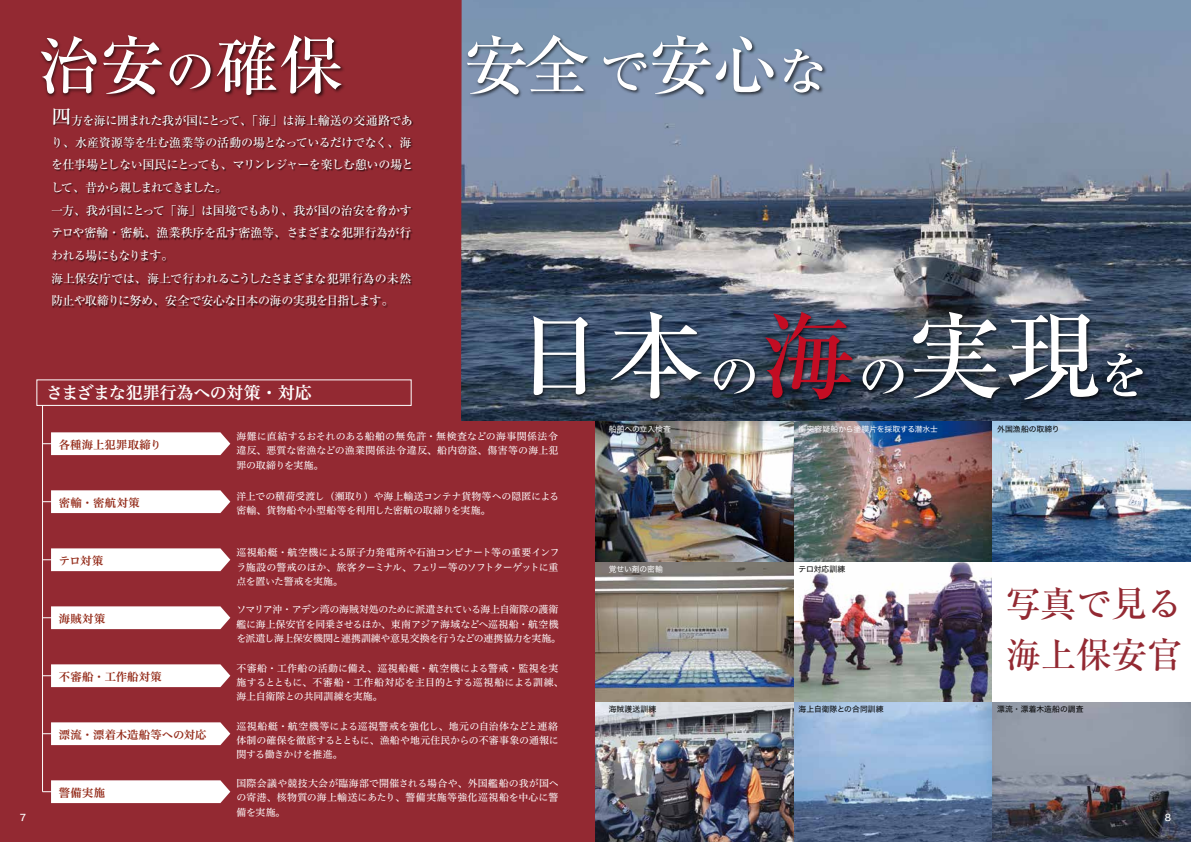
<style>
.page{position:relative;width:1191px;height:842px;background:#932932}
.page>*{position:absolute;margin:0;border:0;box-sizing:border-box;transform-origin:0 0}
.t1{font:500 95.7px "Ryumin Pr 6 N";color:#fff}
.t2{font:500 63.8px "Ryumin Pr 6 N";color:#fff}
.t3{font:500 35.4px/51px "Ryumin Pr 6 N";color:#932932}
.t4{font:17px "Hiragino UD Serif Std W6";letter-spacing:-.025em;color:#fff}
.t5{font:500 12px/22.6px "Ryumin Pr 6 N";letter-spacing:-.045em;color:#fff}
.t6{font:11.3px "Hiragino UD Serif Std W6";letter-spacing:.02em;color:#932a18}
.t7{font:9.9px/14.2px "Hiragino UD Serif Std W4";letter-spacing:-.005em;color:#fff;text-align:justify}
.t8{font:9.9px/14.2px "Hiragino UD Serif Std W4";letter-spacing:-.03em;color:#fff}
.t9{font:9.9px/14.2px "Hiragino UD Serif Std W4";letter-spacing:-.025em;color:#fff}
.t10{font:9.2px "Hira Kaku Std W5";color:#fff}
.t11{font:7.8px "Hira Kaku Std N W4";letter-spacing:.01em;color:#000}
.t12{font:7.8px "Hira Kaku Std N W4";color:#fff}
.s1{font-size:51px}
.s2{font-size:20.5px}
.s3{color:#c30d23}
</style>
<div class="page">
<img style="left:461px;top:0;width:730px;height:421px">
<img style="left:41px;top:35px;width:303px;height:63px">
<img style="left:461px;top:30px;width:373px;height:86px">
<img style="left:508px;top:304px;width:647px;height:117px">
<img style="left:52px;top:109px;width:362px;height:200px">
<hr style="left:42px;top:405px;width:1px;height:387px;background:#fff">
<svg style="left:43px;top:432px;width:187px;height:23px;background:#f6edee"></svg>
<svg style="left:43px;top:490px;width:187px;height:23px;background:#f6eeee"></svg>
<svg style="left:43px;top:548px;width:187px;height:23px;background:#f6edee"></svg>
<svg style="left:43px;top:606px;width:187px;height:23px;background:#f6edee"></svg>
<svg style="left:43px;top:664px;width:187px;height:23px;background:#f6edee"></svg>
<svg style="left:43px;top:722px;width:187px;height:23px;background:#f6edee"></svg>
<svg style="left:43px;top:780px;width:187px;height:23px;background:#f6edee"></svg>
<img style="left:595px;top:421px;width:397px;height:421px">
<img style="left:992px;top:702px;width:199px;height:140px">
<div style="left:992px;top:561px;width:199px;height:141px;background:#fff"></div>
<img style="left:992px;top:421px;width:199px;height:140px">
<h2 class="t2" style="left:37px;top:15px;width:308px">治安<span class="s1">の</span>確保</h2>
<h2 class="t2" style="left:464px;top:15px;width:365px">安全<span class="s1">で</span>安心<span class="s1">な</span></h2>
<p class="t5" style="left:51px;top:108px;width:364px"><span class="s2">四</span>方を海に囲まれた我が国にとって、「海」は海上輸送の交通路であり、水産資源等を生む漁業等の活動の場となっているだけでなく、海を仕事場としない国民にとっても、マリンレジャーを楽しむ憩いの場として、昔から親しまれてきました。<br>一方、我が国にとって「海」は国境でもあり、我が国の治安を脅かすテロや密輸・密航、漁業秩序を乱す密漁等、さまざまな犯罪行為が行われる場にもなります。<br>海上保安庁では、海上で行われるこうしたさまざまな犯罪行為の未然防止や取締りに努め、安全で安心な日本の海の実現を目指します。</p>
<h1 class="t1" style="left:511px;top:280px;width:640px">日本<span class="s1">の</span><span class="s3">海</span><span class="s1">の</span>実現<span class="s1">を</span></h1>
<h3 class="t4" style="left:46px;top:380px;width:267px">さまざまな犯罪行為への対策・対応</h3>
<p class="t7" style="left:236px;top:429px;width:324px">海難に直結するおそれのある船舶の無免許・無検査などの海事関係法令違反、悪質な密漁などの漁業関係法令違反、船内窃盗、傷害等の海上犯罪の取締りを実施。</p>
<p class="t12" style="left:608px;top:423px;width:64px">船舶への立入検査</p>
<p class="t12" style="left:798px;top:423px;width:141px">衝突容疑船から塗膜片を採取する潜水士</p>
<p class="t11" style="left:997px;top:423px;width:64px">外国漁船の取締り</p>
<p class="t6" style="left:59px;top:436px;width:104px">各種海上犯罪取締り</p>
<p class="t6" style="left:59px;top:494px;width:82px">密輸・密航対策</p>
<p class="t6" style="left:59px;top:552px;width:46px">テロ対策</p>
<p class="t6" style="left:59px;top:610px;width:48px">海賊対策</p>
<p class="t6" style="left:59px;top:668px;width:105px">不審船・工作船対策</p>
<p class="t6" style="left:59px;top:726px;width:149px">漂流・漂着木造船等への対応</p>
<p class="t7" style="left:236px;top:488px;width:324px">洋上での積荷受渡し（瀬取り）や海上輸送コンテナ貨物等への隠匿による密輸、貨物船や小型船等を利用した密航の取締りを実施。</p>
<p class="t9" style="left:236px;top:545px;width:325px">巡視船艇・航空機による原子力発電所や石油コンビナート等の重要インフラ施設の警戒のほか、旅客ターミナル、フェリー等のソフトターゲットに重点を置いた警戒を実施。</p>
<p class="t8" style="left:236px;top:602px;width:326px">ソマリア沖・アデン湾の海賊対処のために派遣されている海上自衛隊の護衛艦に海上保安官を同乗させるほか、東南アジア海域などへ巡視船・航空機を派遣し海上保安機関と連携訓練や意見交換を行うなどの連携協力を実施。</p>
<p class="t7" style="left:236px;top:660px;width:329px;text-align:left">不審船・工作船の活動に備え、巡視船艇・航空機による警戒・監視を実施するとともに、不審船・工作船対応を主目的とする巡視船による訓練、海上自衛隊との共同訓練を実施。</p>
<p class="t7" style="left:236px;top:718px;width:324px">巡視船艇・航空機等による巡視警戒を強化し、地元の自治体などと連絡体制の確保を徹底するとともに、漁船や地元住民からの不審事象の通報に関する働きかけを推進。</p>
<p class="t12" style="left:608px;top:563px;width:56px">覚せい剤の密輸</p>
<p class="t11" style="left:608px;top:703px;width:49px">海賊護送訓練</p>
<p class="t11" style="left:798px;top:563px;width:48px">テロ対応訓練</p>
<p class="t11" style="left:798px;top:703px;width:86px">海上自衛隊との合同訓練</p>
<h3 class="t3" style="left:1005px;top:576px;width:179px">写真で見る海上保安官</h3>
<p class="t11" style="left:997px;top:703px;width:88px">漂流・漂着木造船の調査</p>
<p class="t7" style="left:236px;top:776px;width:324px">国際会議や競技大会が臨海部で開催される場合や、外国艦船の我が国への寄港、核物質の海上輸送にあたり、警備実施等強化巡視船を中心に警備を実施。</p>
<p class="t6" style="left:59px;top:784px;width:48px">警備実施</p>
<p class="t10" style="left:20px;top:810px;width:8px">7</p>
<p class="t10" style="left:1164px;top:810px;width:8px">8</p>
</div>
